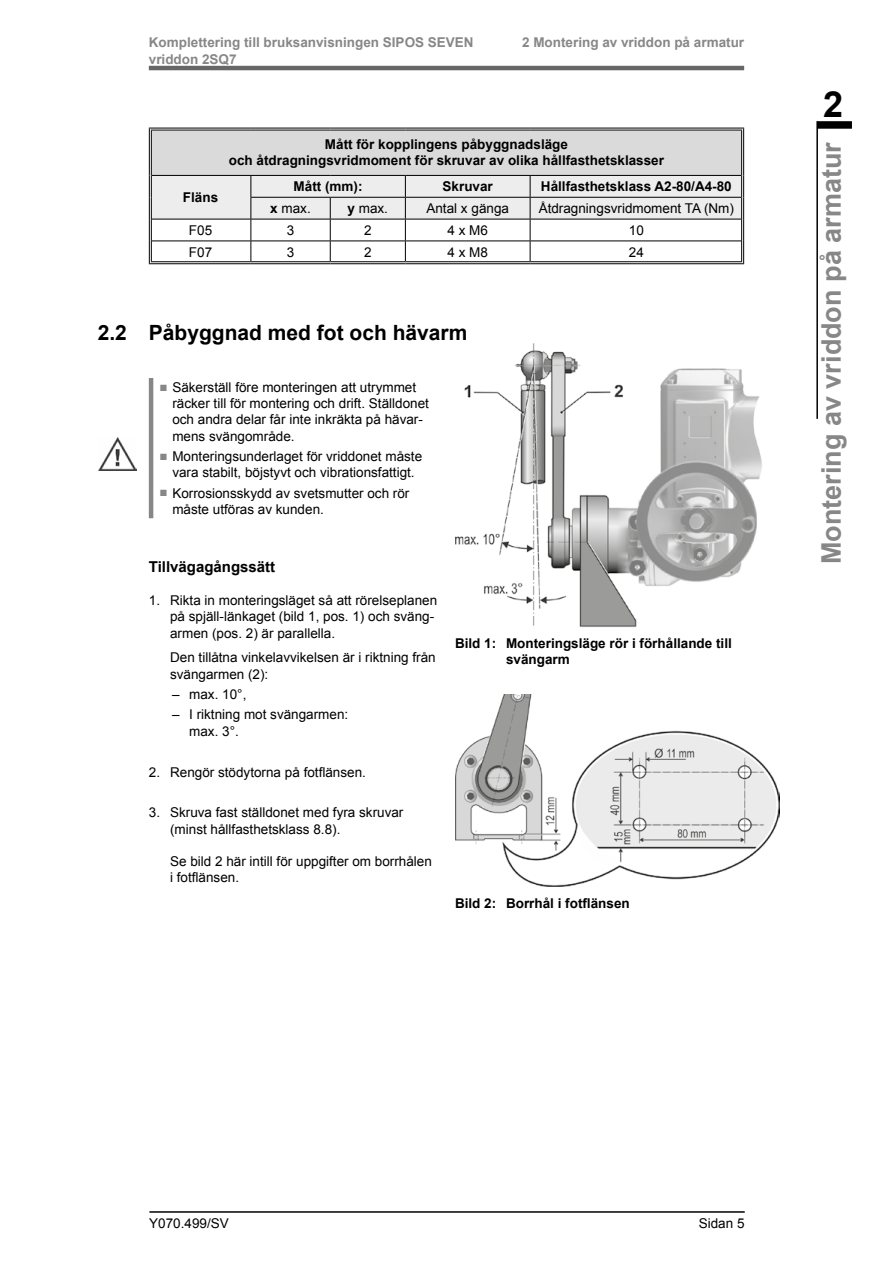
<style>
.page{position:relative;width:893px;height:1263px;background:#fff}
.page>*{position:absolute;margin:0;border:0;box-sizing:border-box;transform-origin:0 0}
.t1{font:700 36px "Arial";color:#000}
.t2{font:700 27px "Arial";color:#878787}
.t3{font:700 21px "Arial";color:#000}
.t4{font:700 15px "Arial";color:#000}
.t5{font:13.5px/16.2px "Arial";color:#000}
.t6{font:700 13.5px/16.2px "Arial";color:#000}
.t7{font:700 13.5px/16.5px "Arial";color:#878787}
.s1{font-weight:700}
.s2{color:#878787}
</style>
<div class="page">
<hr style="left:149px;top:1211px;width:596px;height:2px;background:#000">
<hr style="left:149px;top:66px;width:595px;height:4px;background:#666">
<div style="left:817px;top:121px;width:35px;height:8px;background:#000"></div>
<hr style="left:816px;top:121px;width:2px;height:298px;background:#000">
<hr style="left:149px;top:378px;width:4px;height:140px;background:#878787">
<img style="left:98px;top:437px;width:39px;height:34px">
<img style="left:455px;top:344px;width:307px;height:284px">
<img style="left:455px;top:695px;width:324px;height:191px">
<div style="left:150px;top:129px;width:593px;height:46px;background:#dadada"></div>
<hr style="left:741px;top:131px;width:3px;height:44px;background:#fff">
<hr style="left:149px;top:128px;width:102px;height:3px;background:#fff">
<hr style="left:149px;top:131px;width:3px;height:44px;background:#fff">
<hr style="left:251px;top:128px;width:79px;height:3px;background:#fff">
<hr style="left:330px;top:128px;width:75px;height:3px;background:#fff">
<hr style="left:405px;top:128px;width:125px;height:3px;background:#fff">
<hr style="left:530px;top:128px;width:214px;height:3px;background:#fff">
<hr style="left:741px;top:131px;width:1px;height:44px;background:#000">
<hr style="left:743px;top:129px;width:1px;height:46px;background:#000">
<hr style="left:149px;top:128px;width:102px;height:1px;background:#000">
<hr style="left:151px;top:130px;width:100px;height:1px;background:#000">
<hr style="left:149px;top:129px;width:1px;height:46px;background:#000">
<hr style="left:151px;top:131px;width:1px;height:44px;background:#000">
<hr style="left:251px;top:128px;width:79px;height:1px;background:#000">
<hr style="left:251px;top:130px;width:79px;height:1px;background:#000">
<hr style="left:330px;top:128px;width:75px;height:1px;background:#000">
<hr style="left:330px;top:130px;width:75px;height:1px;background:#000">
<hr style="left:405px;top:128px;width:125px;height:1px;background:#000">
<hr style="left:405px;top:130px;width:125px;height:1px;background:#000">
<hr style="left:530px;top:128px;width:214px;height:1px;background:#000">
<hr style="left:530px;top:130px;width:212px;height:1px;background:#000">
<svg style="left:149px;top:175px;width:595px;height:88px"></svg>
<hr style="left:151px;top:261px;width:100px;height:1px;background:#000">
<hr style="left:149px;top:263px;width:102px;height:1px;background:#000">
<hr style="left:251px;top:261px;width:79px;height:1px;background:#000">
<hr style="left:251px;top:263px;width:79px;height:1px;background:#000">
<hr style="left:330px;top:261px;width:75px;height:1px;background:#000">
<hr style="left:330px;top:263px;width:75px;height:1px;background:#000">
<hr style="left:405px;top:261px;width:125px;height:1px;background:#000">
<hr style="left:405px;top:263px;width:125px;height:1px;background:#000">
<hr style="left:530px;top:261px;width:212px;height:1px;background:#000">
<hr style="left:530px;top:263px;width:214px;height:1px;background:#000">
<p class="t7" style="left:149px;top:35px;width:326px">Komplettering till bruksanvisningen SIPOS SEVEN vriddon 2SQ7</p>
<p class="t7" style="left:522px;top:35px;width:224px">2 Montering av vriddon på armatur</p>
<p class="t6" style="left:183px;top:190px;width:37px">Fläns</p>
<p class="t6" style="left:229px;top:137px;width:437px;text-align:center">Mått för kopplingens påbyggnadsläge<br>och åtdragningsvridmoment för skruvar av olika hållfasthetsklasser</p>
<p class="t6" style="left:294px;top:179px;width:70px">Mått (mm):</p>
<p class="t6" style="left:443px;top:179px;width:52px">Skruvar</p>
<p class="t6" style="left:541px;top:179px;width:192px">Hållfasthetsklass A2-80/A4-80</p>
<p class="t5" style="left:270px;top:200px;width:42px"><span class="s1">x</span> max.</p>
<p class="t5" style="left:348px;top:200px;width:42px"><span class="s1">y</span> max.</p>
<p class="t5" style="left:426px;top:200px;width:84px">Antal x gänga</p>
<p class="t5" style="left:539px;top:200px;width:197px">Åtdragningsvridmoment TA (Nm)</p>
<p class="t5" style="left:189px;top:222px;width:25px">F05</p>
<p class="t5" style="left:287px;top:222px;width:9px">3</p>
<p class="t5" style="left:364px;top:222px;width:9px">2</p>
<p class="t5" style="left:447px;top:222px;width:42px">4 x M6</p>
<p class="t5" style="left:629px;top:222px;width:17px">10</p>
<p class="t5" style="left:189px;top:244px;width:25px">F07</p>
<p class="t5" style="left:287px;top:244px;width:9px">3</p>
<p class="t5" style="left:364px;top:244px;width:9px">2</p>
<p class="t5" style="left:447px;top:244px;width:42px">4 x M8</p>
<p class="t5" style="left:629px;top:244px;width:17px">24</p>
<h3 class="t3" style="left:98px;top:318px;width:371px">2.2 Påbyggnad med fot och hävarm</h3>
<p class="t5" style="left:172px;top:379px;width:258px;text-indent:-13px"><span class="s2">■</span> Säkerställ före monteringen att utrymmet räcker till för montering och drift. Ställdonet och andra delar får inte inkräkta på hävar&shy;mens svängområde.</p>
<p class="t5" style="left:160px;top:448px;width:264px;text-align:center"><span class="s2">■</span> Monteringsunderlaget för vriddonet måste vara stabilt, böjstyvt och vibrationsfattigt.</p>
<p class="t5" style="left:172px;top:485px;width:239px;text-indent:-13px"><span class="s2">■</span> Korrosionsskydd av svetsmutter och rör måste utföras av kunden.</p>
<p class="t4" style="left:149px;top:557px;width:128px">Tillvägagångssätt</p>
<p class="t5" style="left:170px;top:592px;width:269px;text-indent:-21px">1. Rikta in monteringsläget så att rörelseplanen på spjäll-länkaget (bild 1, pos. 1) och sväng&shy;armen (pos. 2) är parallella.</p>
<p class="t5" style="left:170px;top:650px;width:267px">Den tillåtna vinkelavvikelsen är i riktning från svängarmen (2):</p>
<p class="t5" style="left:172px;top:686px;width:76px">– max. 10°,</p>
<p class="t5" style="left:189px;top:707px;width:161px;text-indent:-17px">– I riktning mot svängarmen: max. 3°.</p>
<p class="t5" style="left:149px;top:764px;width:219px">2. Rengör stödytorna på fotflänsen.</p>
<p class="t5" style="left:170px;top:805px;width:235px;text-indent:-21px">3. Skruva fast ställdonet med fyra skruvar (minst hållfasthetsklass 8.8).</p>
<p class="t5" style="left:170px;top:853px;width:263px">Se bild 2 här intill för uppgifter om borrhålen i fotflänsen.</p>
<p class="t6" style="left:506px;top:635px;width:227px;text-indent:-51px">Bild 1: Monteringsläge rör i förhållande till svängarm</p>
<p class="t6" style="left:455px;top:896px;width:176px">Bild 2: Borrhål i fotflänsen</p>
<h1 class="t1" style="left:823px;top:80px;width:22px">2</h1>
<h2 class="t2" style="left:813px;top:564px;width:423px;rotate:-90deg">Montering av vriddon på armatur</h2>
<p class="t5" style="left:149px;top:1215px;width:81px">Y070.499/SV</p>
<p class="t5" style="left:699px;top:1215px;width:47px">Sidan 5</p>
</div>
